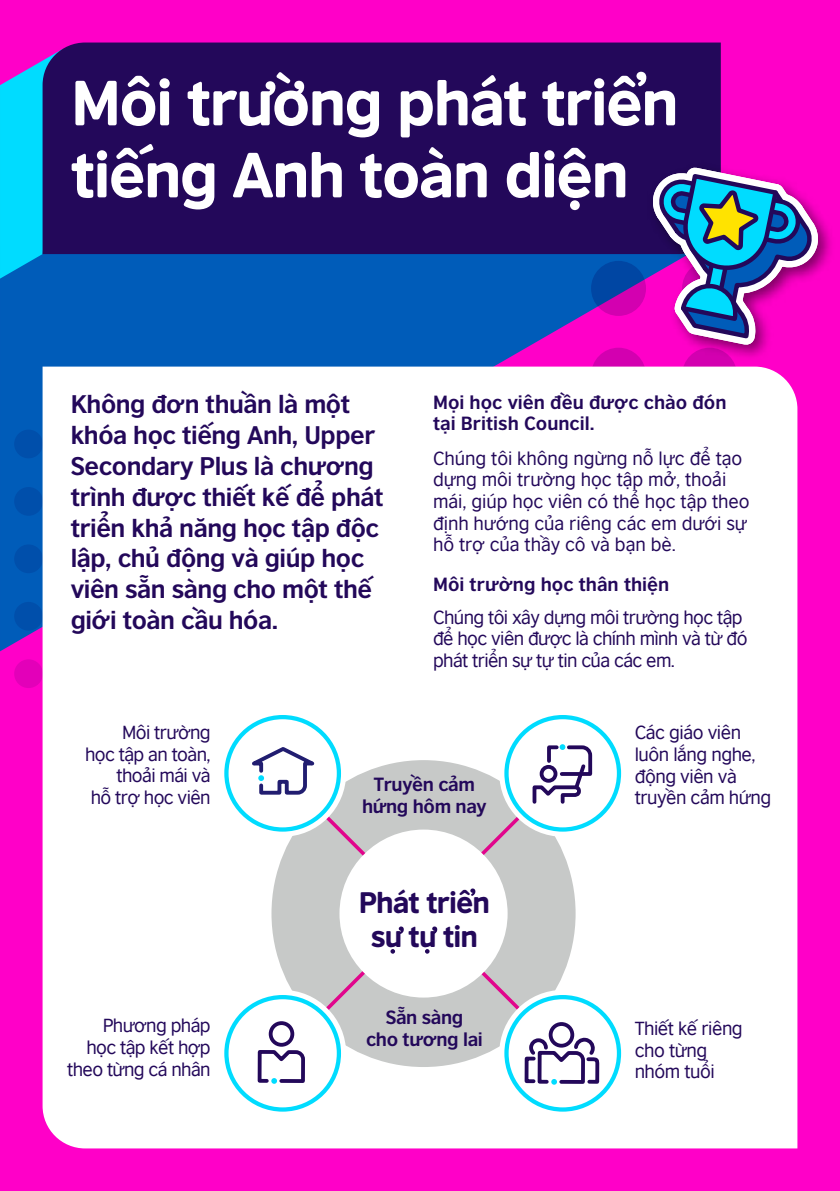
<style>
.page{position:relative;width:840px;height:1191px;background:#fff}
.page>*{position:absolute;margin:0;border:0;box-sizing:border-box;transform-origin:0 0}
.t1{font:60px/72px "British Council Sans Headline";letter-spacing:-.03em;color:#fff}
.t2{font:28px/33.6px "British Council Sans Headline";letter-spacing:-.03em;color:#23085a;text-align:center}
.t3{font:700 24px/30.8px "British Council Sans";letter-spacing:-.02em;color:#23085a}
.t4{font:18px/21.6px "British Council Sans";letter-spacing:-.025em;color:#23085a}
.t5{font:18px/21.6px "British Council Sans";letter-spacing:-.005em;color:#23085a}
.t6{font:700 18px/21.6px "British Council Sans";color:#23085a}
.t7{font:700 18px/21.6px "British Council Sans";letter-spacing:-.02em;color:#23085a;text-align:center}
</style>
<div class="page">
<div style="left:0;top:0;width:839px;height:1191px;background:#ff00c8"></div>
<div style="left:0;top:254px;width:612px;height:397px;background:#005cb9"></div>
<svg style="left:0;top:60px;width:63px;height:219px"></svg>
<svg style="left:590px;top:261px;width:55px;height:55px"></svg>
<svg style="left:590px;top:348px;width:55px;height:55px"></svg>
<div style="left:43px;top:43px;width:677px;height:211px;background:#23085a"></div>
<div style="left:14px;top:659px;width:29px;height:29px;background:#e300b9;border-radius:50%"></div>
<div style="left:14px;top:602px;width:29px;height:28px;background:#004fab;border-radius:50%"></div>
<div style="left:14px;top:544px;width:29px;height:29px;background:#004fab;border-radius:50%"></div>
<div style="left:14px;top:487px;width:29px;height:29px;background:#004fab;border-radius:50%"></div>
<div style="left:14px;top:429px;width:29px;height:29px;background:#004fab;border-radius:50%"></div>
<div style="left:43px;top:366px;width:754px;height:782px;background:#fff"></div>
<div style="left:271px;top:760px;width:304px;height:307px;background:#c7c9c8;border-radius:50%"></div>
<svg style="left:310px;top:801px;width:225px;height:224px"></svg>
<div style="left:339px;top:829px;width:168px;height:168px;background:#fff;border-radius:50%"></div>
<div style="left:499px;top:710px;width:126px;height:126px;border:7px solid #fff;border-radius:50%"></div>
<div style="left:506px;top:717px;width:112px;height:112px;background:#fff;border-radius:50%"></div>
<div style="left:504px;top:715px;width:116px;height:116px;border:4px solid #00dcff;border-radius:50%"></div>
<div style="left:219px;top:710px;width:127px;height:126px;border:7px solid #fff;border-radius:50%"></div>
<svg style="left:226px;top:717px;width:113px;height:112px;fill:#fff"></svg>
<div style="left:224px;top:715px;width:117px;height:116px;border:4px solid #00dcff;border-radius:50%"></div>
<div style="left:219px;top:990px;width:127px;height:126px;border:7px solid #fff;border-radius:50%"></div>
<div style="left:226px;top:997px;width:113px;height:112px;background:#fff;border-radius:50%"></div>
<div style="left:224px;top:995px;width:117px;height:116px;border:4px solid #00dcff;border-radius:50%"></div>
<div style="left:499px;top:990px;width:126px;height:126px;border:7px solid #fff;border-radius:50%"></div>
<div style="left:506px;top:997px;width:112px;height:112px;background:#fff;border-radius:50%"></div>
<div style="left:504px;top:995px;width:116px;height:116px;border:4px solid #00dcff;border-radius:50%"></div>
<div style="left:237px;top:744px;width:91px;height:52px;background:#fff"></div>
<svg style="left:255px;top:42px;width:52px;height:1042px"></svg>
<svg style="left:271px;top:1078px;width:6px;height:5px"></svg>
<svg style="left:535px;top:42px;width:51px;height:1043px"></svg>
<svg style="left:551px;top:1079px;width:5px;height:5px"></svg>
<svg style="left:529px;top:1036px;width:20px;height:22px"></svg>
<div style="left:524px;top:1056px;width:11px;height:27px;border:4px solid #23085a"></div>
<svg style="left:571px;top:1037px;width:29px;height:48px"></svg>
<svg style="left:532px;top:743px;width:61px;height:62px"></svg>
<img style="left:612px;top:133px;width:219px;height:257px">
<svg style="left:636px;top:155px;width:193px;height:201px"></svg>
<svg style="left:587px;top:69px;width:17px;height:14px"></svg>
<svg style="left:139px;top:144px;width:14px;height:10px"></svg>
<div style="left:569px;top:200px;width:10px;height:10px;background:#fff;border-radius:50%"></div>
<svg style="left:265px;top:72px;width:39px;height:24px"></svg>
<svg style="left:636px;top:72px;width:10px;height:14px"></svg>
<svg style="left:425px;top:949px;width:4px;height:4px"></svg>
<svg style="left:390px;top:949px;width:5px;height:4px"></svg>
<svg style="left:398px;top:926px;width:5px;height:8px"></svg>
<svg style="left:432px;top:926px;width:5px;height:8px"></svg>
<svg style="left:470px;top:888px;width:5px;height:8px"></svg>
<h1 class="t1" style="left:71px;top:64px;width:609px">Môi truong phát triên tiêng Anh toàn diên</h1>
<h3 class="t3" style="left:71px;top:386px;width:314px">Không đơn thuần là một khóa học tiếng Anh, Upper<br>Secondary Plus là chương trình được thiết kế để phát triển khả năng học tập độc lập, chủ động và giúp học viên sẵn sàng cho một thế giới toàn cầu hóa.</h3>
<p class="t6" style="left:433px;top:389px;width:295px">Mọi học viên đều được chào đón tại British Council.</p>
<p class="t5" style="left:433px;top:446px;width:318px">Chúng tôi không ngừng nỗ lực để tạo dựng môi trường học tập mở, thoải mái, giúp học viên có thể học tập theo định hướng của riêng các em dưới sự hỗ trợ của thầy cô và bạn bè.</p>
<p class="t6" style="left:433px;top:571px;width:237px">Môi trường học thân thiện</p>
<p class="t4" style="left:433px;top:604px;width:316px">Chúng tôi xây dựng môi trường học tập để học viên được là chính mình và từ đó phát triển sự tự tin của các em.</p>
<p class="t4" style="left:85px;top:720px;width:127px;text-align:right">Môi trường<br>học tập an toàn, thoải mái và<br>hỗ trợ học viên</p>
<p class="t7" style="left:362px;top:771px;width:126px">Truyền cảm hứng hôm nay</p>
<h2 class="t2" style="left:358px;top:884px;width:133px">Phát triên su tu tin</h2>
<p class="t4" style="left:67px;top:1013px;width:145px;text-align:right">Phương pháp<br>học tập kết hợp theo từng cá nhân</p>
<p class="t7" style="left:366px;top:1004px;width:118px">Sẵn sàng<br>cho tương lai</p>
<p class="t4" style="left:634px;top:720px;width:138px">Các giáo viên luôn lắng nghe, động viên và truyền cảm hứng</p>
<p class="t4" style="left:634px;top:1016px;width:109px">Thiết kế riêng cho từng nhóm tuổi</p>
</div>
